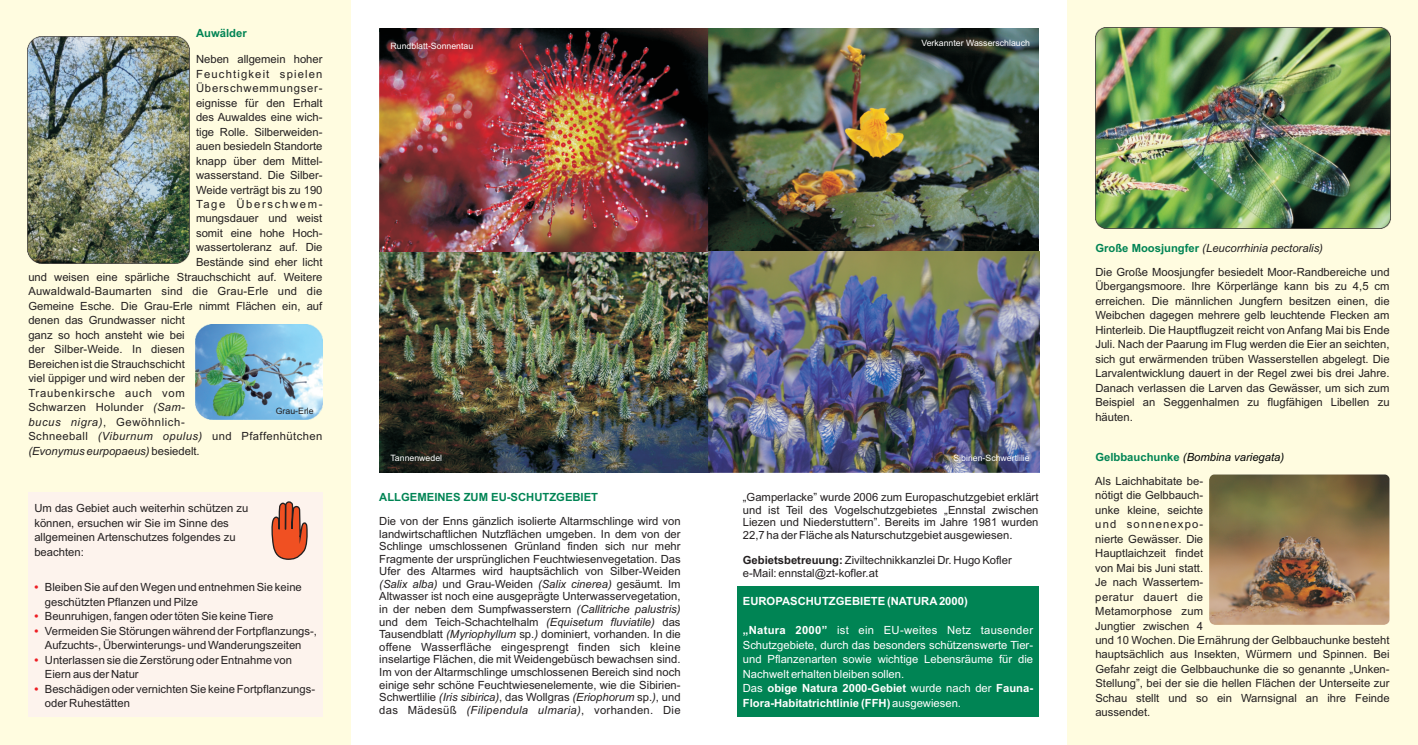
<style>
.page{position:relative;width:1418px;height:745px;background:#fff}
.page>*{position:absolute;margin:0;border:0;box-sizing:border-box;transform-origin:0 0}
.t1{font:11.25px/14.5px "Arial";color:#231f20}
.t2{font:11.25px/14.5px "Arial";color:#fff}
.t3{font:italic 11.25px "Arial";color:#231f20}
.t4{font:700 11.25px "Arial";color:#008454}
.t5{font:700 11.25px "Arial";color:#fff}
.t6{font:italic 11.25px "Arial";color:#010202}
.t7{font:700 11.25px/14.5px "Arial";color:#ee1d23}
.t8{font:8.75px "Arial";color:#fff}
.t9{font:8.75px "Arial";color:#231f20}
.s1{font-style:italic}
.s2{font-weight:700}
.s3{font-weight:700;font-style:normal;color:#008454}
</style>
<div class="page">
<div style="left:0;top:0;width:351px;height:744px;background:#fffce0"></div>
<div style="left:737px;top:585px;width:301px;height:131px;background:#008454"></div>
<div style="left:1067px;top:0;width:350px;height:744px;background:#fffce0"></div>
<img style="left:1095px;top:28px;width:295px;height:200px">
<img style="left:28px;top:37px;width:162px;height:227px">
<img style="left:379px;top:28px;width:330px;height:224px">
<img style="left:709px;top:28px;width:329px;height:224px">
<img style="left:379px;top:252px;width:660px;height:220px">
<img style="left:1209px;top:474px;width:180px;height:150px">
<img style="left:195px;top:324px;width:127px;height:95px">
<div style="left:28px;top:491px;width:294px;height:225px;background:#fdf3ed"></div>
<svg style="left:271px;top:501px;width:37px;height:59px"></svg>
<p class="t4" style="left:196px;top:28px;width:52px">Auwälder</p>
<p class="t1" style="left:196px;top:53px;width:128px;text-align:justify">Neben allgemein hoher Feuchtigkeit spielen Überschwemmungser&shy;eignisse für den Erhalt des Auwaldes eine wich&shy;tige Rolle. Silberweiden&shy;auen besiedeln Standorte knapp über dem Mittel&shy;wasserstand. Die Silber-Weide verträgt bis zu 190<br>Tage Überschwem&shy;mungsdauer und weist somit eine hohe Hoch&shy;wassertoleranz auf. Die Bestände sind eher licht</p>
<p class="t1" style="left:28px;top:270px;width:296px">und weisen eine spärliche Strauchschicht auf. Weitere Auwaldwald-Baumarten sind die Grau-Erle und die Gemeine Esche. Die Grau-Erle nimmt Flächen ein, auf denen das Grundwasser nicht<br>ganz so hoch ansteht wie bei<br>der Silber-Weide. In diesen<br>Bereichen ist die Strauchschicht<br>viel üppiger und wird neben der<br>Traubenkirsche auch vom<br>Schwarzen Holunder <span class="s1">(Sam-<br>bucus nigra)</span>, Gewöhnlich-<br>Schneeball <span class="s1">(Viburnum opulus)</span> und Pfaffenhütchen <span class="s1">(Evonymus eurpopaeus)</span> besiedelt.</p>
<p class="t9" style="left:276px;top:407px;width:39px">Grau-Erle</p>
<p class="t1" style="left:34px;top:501px;width:215px">Um das Gebiet auch weiterhin schützen zu können, ersuchen wir Sie im Sinne des allgemeinen Artenschutzes folgendes zu beachten:</p>
<p class="t7" style="left:34px;top:581px;width:5px">•</p>
<p class="t7" style="left:34px;top:609px;width:5px">• •</p>
<p class="t7" style="left:34px;top:653px;width:5px">•</p>
<p class="t7" style="left:34px;top:682px;width:5px">•</p>
<p class="t1" style="left:45px;top:581px;width:274px">Bleiben Sie auf den Wegen und entnehmen Sie keine geschützten Pflanzen und Pilze<br>Beunruhigen, fangen oder töten Sie keine Tiere Vermeiden Sie Störungen während der Fortpflanzungs-, Aufzuchts-, Überwinterungs- und Wanderungszeiten Unterlassen sie die Zerstörung oder Entnahme von Eiern aus der Natur<br>Beschädigen oder vernichten Sie keine Fortpflanzungs&shy;oder Ruhestätten</p>
<p class="t8" style="left:390px;top:43px;width:84px">Rundblatt-Sonnentau</p>
<p class="t8" style="left:921px;top:40px;width:110px">Verkannter Wasserschlauch</p>
<p class="t8" style="left:390px;top:454px;width:53px">Tannenwedel</p>
<p class="t8" style="left:953px;top:454px;width:78px">Sibirien-Schwertlilie</p>
<p class="t4" style="left:379px;top:492px;width:220px">ALLGEMEINES ZUM EU-SCHUTZGEBIET</p>
<p class="t1" style="left:379px;top:515px;width:303px;line-height:12.6px;text-align:justify">Die von der Enns gänzlich isolierte Altarmschlinge wird von landwirtschaftlichen Nutzflächen umgeben. In dem von der Schlinge umschlossenen Grünland finden sich nur mehr Fragmente der ursprünglichen Feuchtwiesenvegetation. Das Ufer des Altarmes wird hauptsächlich von Silber-Weiden <span class="s1">(Salix alba)</span> und Grau-Weiden <span class="s1">(Salix cinerea)</span> gesäumt. Im Altwasser ist noch eine ausgeprägte Unterwasservegetation, in der neben dem Sumpfwasserstern <span class="s1">(Callitriche palustris) </span>und dem Teich-Schachtelhalm <span class="s1">(Equisetum fluviatile)</span> das Tausendblatt <span class="s1">(Myriophyllum</span> sp.<span class="s1">)</span> dominiert, vorhanden. In die offene Wasserfläche eingesprengt finden sich kleine inselartige Flächen, die mit Weidengebüsch bewachsen sind.<br>Im von der Altarmschlinge umschlossenen Bereich sind noch einige sehr schöne Feuchtwiesenelemente, wie die Sibirien-Schwertlilie <span class="s1">(Iris sibirica)</span>, das Wollgras <span class="s1">(Eriophorum</span> sp.<span class="s1">)</span>, und das Mädesüß <span class="s1">(Filipendula ulmaria)</span>, vorhanden. Die</p>
<p class="t1" style="left:743px;top:491px;width:297px;line-height:12.6px;text-align:justify">„Gamperlacke” wurde 2006 zum Europaschutzgebiet erklärt und ist Teil des Vogelschutzgebietes „Ennstal zwischen Liezen und Niederstuttern”. Bereits im Jahre 1981 wurden 22,7 ha der Fläche als Naturschutzgebiet ausgewiesen.</p>
<p class="t1" style="left:743px;top:554px;width:270px;line-height:12.6px"><span class="s2">Gebietsbetreuung:</span> Ziviltechnikkanzlei Dr. Hugo Kofler e-Mail: ennstal@zt-kofler.at</p>
<p class="t5" style="left:743px;top:596px;width:226px">EUROPASCHUTZGEBIETE (NATURA2000)</p>
<p class="t2" style="left:743px;top:623px;width:292px"><span class="s2">„Natura 2000”</span> ist ein EU-weites Netz tausender Schutzgebiete, durch das besonders schützenswerte Tier&shy;und Pflanzenarten sowie wichtige Lebensräume für die Nachwelt erhalten bleiben sollen.<br>Das <span class="s2">obige Natura 2000-Gebiet</span> wurde nach der <span class="s2">Fauna-Flora-Habitatrichtlinie (FFH)</span> ausgewiesen.</p>
<p class="t3" style="left:1095px;top:244px;width:229px"><span class="s3">Große Moosjungfer</span> (Leucorrhinia pectoralis)</p>
<p class="t1" style="left:1095px;top:266px;width:296px;text-align:justify">Die Große Moosjungfer besiedelt Moor-Randbereiche und Übergangsmoore. Ihre Körperlänge kann bis zu 4,5 cm erreichen. Die männlichen Jungfern besitzen einen, die Weibchen dagegen mehrere gelb leuchtende Flecken am Hinterleib. Die Hauptflugzeit reicht von Anfang Mai bis Ende Juli. Nach der Paarung im Flug werden die Eier an seichten, sich gut erwärmenden trüben Wasserstellen abgelegt. Die Larvalentwicklung dauert in der Regel zwei bis drei Jahre.<br>Danach verlassen die Larven das Gewässer, um sich zum Beispiel an Seggenhalmen zu flugfähigen Libellen zu häuten.</p>
<p class="t6" style="left:1095px;top:452px;width:190px"><span class="s3">Gelbbauchunke</span> (Bombina variegata)</p>
<p class="t1" style="left:1095px;top:474px;width:296px">Als Laichhabitate be-<br>nötigt die Gelbbauch-<br>unke kleine, seichte<br>und sonnenexpo-<br>nierte Gewässer. Die<br>Hauptlaichzeit findet<br>von Mai bis Juni statt.<br>Je nach Wassertem-<br>peratur dauert die<br>Metamorphose zum<br>Jungtier zwischen 4<br>und 10 Wochen. Die Ernährung der Gelbbauchunke besteht hauptsächlich aus Insekten, Würmern und Spinnen. Bei<br>Gefahr zeigt die Gelbbauchunke die so genannte „Unken-<br>Stellung”, bei der sie die hellen Flächen der Unterseite zur<br>Schau stellt und so ein Warnsignal an ihre Feinde aussendet.</p>
</div>
